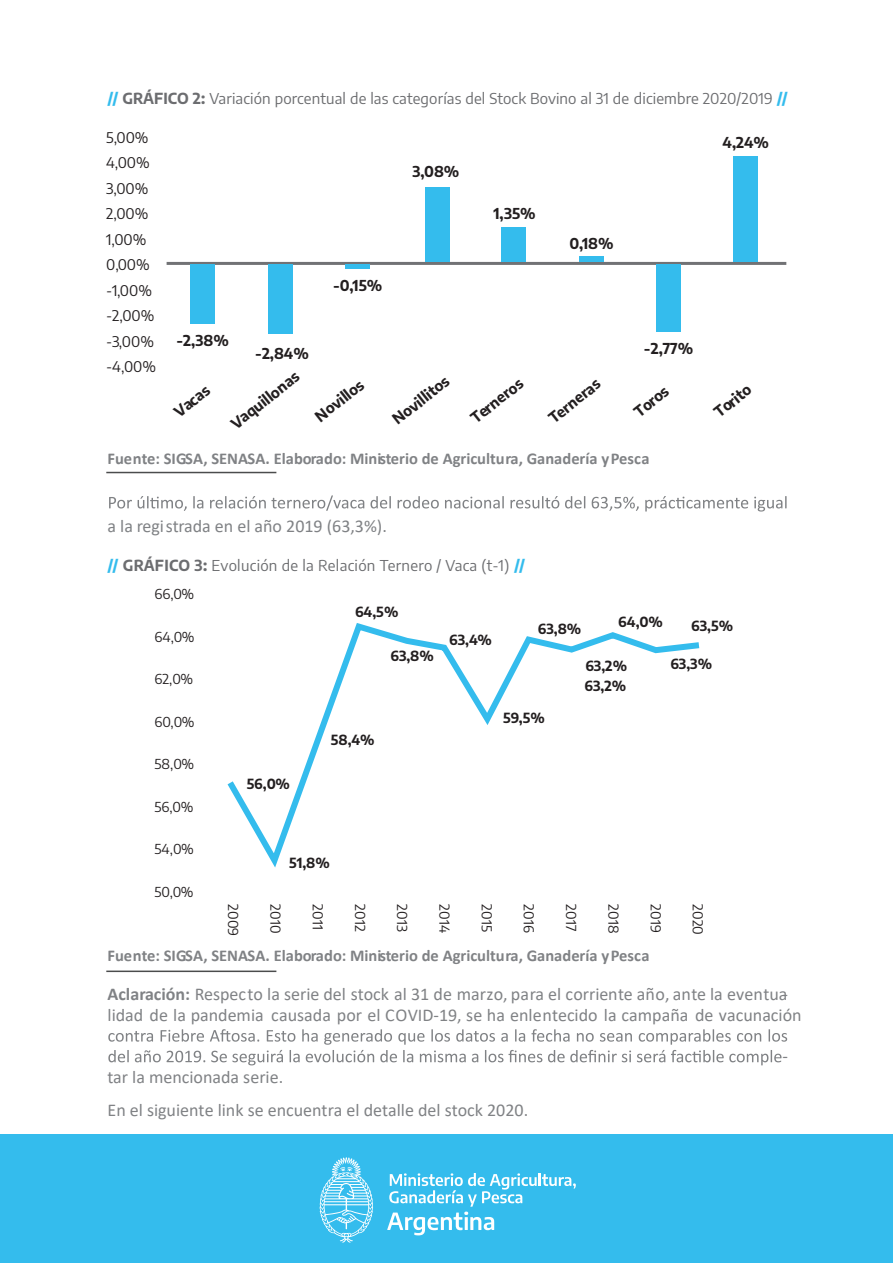
<style>
.page{position:relative;width:893px;height:1263px;background:#fff}
.page>*{position:absolute;margin:0;border:0;box-sizing:border-box;transform-origin:0 0}
.t1{font:18px/20.7px "Calibri";color:#808285}
.t2{font:700 16.5px "Calibri";color:#808285}
.t3{font:15px "Encode Sans";letter-spacing:.01em;color:#6c6d70}
.t4{font:700 14.85px "Encode Sans";color:#231f20}
.t5{font:14.7px/25.5px "Encode Sans";color:#231f20}
.t6{font:700 14.7px "Encode Sans";color:#231f20}
.t7{font:13.8px "Encode Sans";color:#231f20}
.t8{font:700 13.8px "Encode Sans";color:#231f20}
.s1{font-weight:700;color:#34bced}
.s2{font-weight:700}
</style>
<div class="page">
<svg style="left:109px;top:495px;width:678px;height:16px"></svg>
<svg style="left:108px;top:1029px;width:679px;height:36px"></svg>
<div style="left:0;top:1134px;width:893px;height:129px;background:#34bced"></div>
<svg style="left:320px;top:1157px;width:53px;height:85px"></svg>
<svg style="left:387px;top:1173px;width:189px;height:62px"></svg>
<svg style="left:227px;top:623px;width:473px;height:245px"></svg>
<hr style="left:167px;top:262px;width:619px;height:3px;background:#717275">
<div style="left:190px;top:264px;width:25px;height:59px;background:#34bced"></div>
<div style="left:268px;top:264px;width:25px;height:70px;background:#34bced"></div>
<div style="left:425px;top:188px;width:24px;height:74px;background:#34bced"></div>
<div style="left:656px;top:264px;width:25px;height:67px;background:#34bced"></div>
<div style="left:501px;top:227px;width:25px;height:35px;background:#34bced"></div>
<div style="left:733px;top:156px;width:25px;height:106px;background:#34bced"></div>
<div style="left:579px;top:257px;width:25px;height:5px;background:#34bced"></div>
<hr style="left:345px;top:264px;width:25px;height:4px;background:#34bced">
<hr style="left:106px;top:472px;width:170px;height:1px;background:#4b4c4d">
<hr style="left:106px;top:970px;width:170px;height:2px;background:#4b4c4d">
<p class="t3" style="left:108px;top:87px;width:681px"><span class="s1">//</span> <span class="s2">GRÁFICO 2:</span> Variación porcentual de las categorías del Stock Bovino al 31 de diciembre 2020/2019 <span class="s1">//</span></p>
<p class="t5" style="left:106px;top:124px;width:51px">5,00%<br>4,00%<br>3,00%<br>2,00%<br>1,00%<br>0,00% -1,00% -2,00% -3,00% -4,00%</p>
<p class="t6" style="left:412px;top:161px;width:48px">3,08%</p>
<p class="t6" style="left:333px;top:274px;width:51px">-0,15%</p>
<p class="t6" style="left:493px;top:202px;width:44px">1,35%</p>
<p class="t6" style="left:569px;top:232px;width:46px">0,18%</p>
<p class="t6" style="left:723px;top:131px;width:48px">4,24%</p>
<p class="t6" style="left:176px;top:329px;width:54px">-2,38%</p>
<p class="t4" style="left:169px;top:405px;width:42px;rotate:-38deg">Vacas</p>
<p class="t6" style="left:644px;top:337px;width:51px">-2,77%</p>
<p class="t6" style="left:255px;top:342px;width:55px">-2,84%</p>
<p class="t4" style="left:226px;top:416px;width:83px;rotate:-38deg">Vaquillonas</p>
<p class="t4" style="left:310px;top:409px;width:59px;rotate:-38deg">Novillos</p>
<p class="t4" style="left:387px;top:412px;width:69px;rotate:-38deg">Novillitos</p>
<p class="t4" style="left:466px;top:411px;width:63px;rotate:-38deg">Terneros</p>
<p class="t4" style="left:544px;top:411px;width:63px;rotate:-38deg">Terneras</p>
<p class="t4" style="left:629px;top:404px;width:41px;rotate:-38deg">Toros</p>
<p class="t4" style="left:709px;top:405px;width:44px;rotate:-38deg">Torito</p>
<p class="t2" style="left:108px;top:446px;width:543px">Fuente: SIGSA, SENASA. Elaborado: Ministerio de Agricultura, Ganadería y Pesca</p>
<p class="t1" style="left:108px;top:516px;width:281px">a la registrada en el año 2019 (63,3%).</p>
<p class="t3" style="left:108px;top:555px;width:419px"><span class="s1">//</span> <span class="s2">GRÁFICO 3:</span> Evolución de la Relación Ternero / Vaca (t-1) <span class="s1">//</span></p>
<p class="t7" style="left:155px;top:584px;width:41px">66,0%</p>
<p class="t7" style="left:155px;top:627px;width:42px">64,0%</p>
<p class="t7" style="left:155px;top:669px;width:40px">62,0%</p>
<p class="t7" style="left:155px;top:712px;width:41px">60,0%</p>
<p class="t7" style="left:155px;top:754px;width:41px">58,0%</p>
<p class="t7" style="left:155px;top:797px;width:40px">56,0%</p>
<p class="t7" style="left:155px;top:839px;width:41px">54,0%</p>
<p class="t7" style="left:155px;top:882px;width:41px">50,0%</p>
<p class="t8" style="left:247px;top:773px;width:45px">56,0%</p>
<p class="t8" style="left:355px;top:602px;width:45px">64,5%</p>
<p class="t8" style="left:390px;top:645px;width:45px">63,8%</p>
<p class="t8" style="left:331px;top:729px;width:45px">58,4%</p>
<p class="t8" style="left:449px;top:629px;width:44px">63,4%</p>
<p class="t8" style="left:538px;top:618px;width:45px">63,8%</p>
<p class="t8" style="left:618px;top:611px;width:46px">64,0%</p>
<p class="t8" style="left:585px;top:655px;width:43px">63,2%</p>
<p class="t8" style="left:503px;top:708px;width:43px">59,5%</p>
<p class="t8" style="left:584px;top:675px;width:43px">63,2%</p>
<p class="t8" style="left:289px;top:852px;width:42px">51,8%</p>
<p class="t8" style="left:691px;top:615px;width:44px">63,5%</p>
<p class="t8" style="left:670px;top:653px;width:44px">63,3%</p>
<p class="t7" style="left:243px;top:904px;width:33px;rotate:90deg">2009</p>
<p class="t7" style="left:285px;top:904px;width:30px;rotate:90deg">2010</p>
<p class="t7" style="left:328px;top:904px;width:27px;rotate:90deg">2011</p>
<p class="t7" style="left:370px;top:904px;width:29px;rotate:90deg">2012</p>
<p class="t7" style="left:412px;top:904px;width:29px;rotate:90deg">2013</p>
<p class="t7" style="left:454px;top:904px;width:30px;rotate:90deg">2014</p>
<p class="t7" style="left:496px;top:904px;width:29px;rotate:90deg">2015</p>
<p class="t7" style="left:539px;top:904px;width:30px;rotate:90deg">2016</p>
<p class="t7" style="left:581px;top:904px;width:28px;rotate:90deg">2017</p>
<p class="t7" style="left:623px;top:904px;width:30px;rotate:90deg">2018</p>
<p class="t7" style="left:665px;top:904px;width:30px;rotate:90deg">2019</p>
<p class="t7" style="left:708px;top:904px;width:32px;rotate:90deg">2020</p>
<p class="t2" style="left:108px;top:944px;width:543px">Fuente: SIGSA, SENASA. Elaborado: Ministerio de Agricultura, Ganadería y Pesca</p>
<p class="t1" style="left:108px;top:983px;width:696px"><span class="s2">Aclaración:</span> Respecto la serie del stock al 31 de marzo, para el corriente año, ante la eventua&shy;lidad de la pandemia causada por el COVID-19, se ha enlentecido la campaña de vacunación</p>
<p class="t1" style="left:782px;top:1045px;width:7px">-</p>
<p class="t1" style="left:108px;top:1066px;width:177px">tar la mencionada serie.</p>
<p class="t1" style="left:108px;top:1099px;width:422px">En el siguiente link se encuentra el detalle del stock 2020.</p>
</div>
